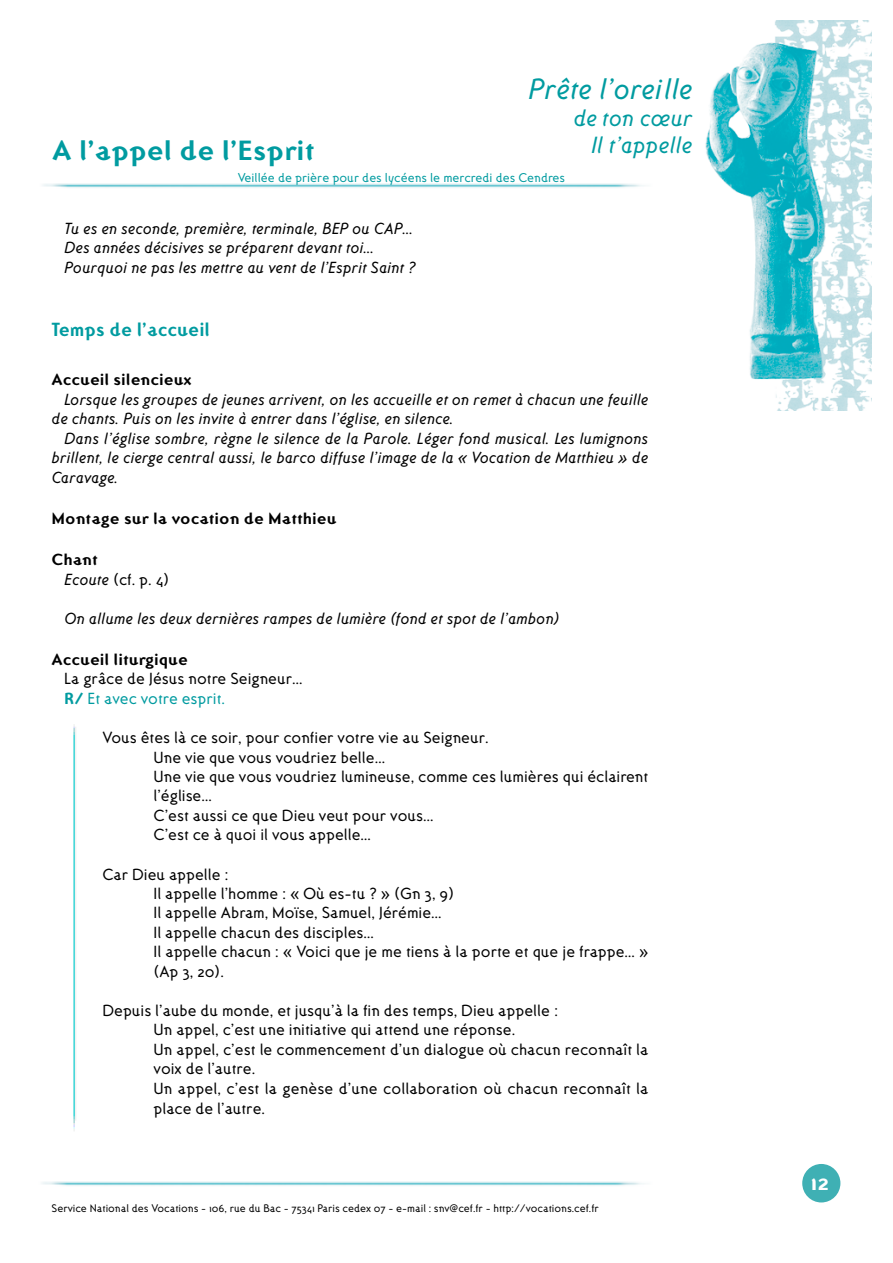
<style>
.page{position:relative;width:893px;height:1263px;background:#fff}
.page>*{position:absolute;margin:0;border:0;box-sizing:border-box;transform-origin:0 0}
.t1{font:italic 30px "Ottomat";color:#009ba0}
.t2{font:700 28.5px "Ottomat";color:#009ba0}
.t3{font:italic 24px/27px "Ottomat";color:#009ba0;text-align:right}
.t4{font:700 24px "Ottomat";color:#fff}
.t5{font:700 19.5px "Ottomat";color:#009ba0;scale:.95 1}
.t6{font:16.5px/19.5px "Ottomat";color:#000}
.t7{font:italic 16.5px/19.5px "Ottomat";color:#000}
.t8{font:700 16.5px "Ottomat";color:#000}
.t9{font:13.05px "Ottomat";color:#009ba0}
.t10{font:11.25px "Ottomat";color:#000}
.s1{font-weight:700}
.s2{font-style:italic}
.s3{font-weight:700;color:#009ba0}
.s4{color:#009ba0}
</style>
<div class="page">
<img style="left:42px;top:1181px;width:602px;height:5px">
<img style="left:43px;top:183px;width:601px;height:5px">
<img style="left:73px;top:724px;width:3px;height:407px">
<svg style="left:802px;top:1164px;width:38px;height:38px"></svg>
<img style="left:705px;top:20px;width:166px;height:390px">
<h1 class="t1" style="left:528px;top:77px;width:166px">Prête l’oreille</h1>
<h3 class="t3" style="left:573px;top:107px;width:120px">de ton cœur<br>Il t’appelle</h3>
<h2 class="t2" style="left:52px;top:138px;width:264px">A l’appel de l’Esprit</h2>
<p class="t9" style="left:238px;top:172px;width:329px">Veillée de prière pour des lycéens le mercredi des Cendres</p>
<p class="t7" style="left:64px;top:220px;width:353px">Tu es en seconde, première, terminale, BEP ou CAP…<br>Des années décisives se préparent devant toi…<br>Pourquoi ne pas les mettre au vent de l’Esprit Saint ?</p>
<p class="t5" style="left:52px;top:321px;width:168px">Temps de l’accueil</p>
<p class="t8" style="left:52px;top:373px;width:142px">Accueil silencieux</p>
<p class="t7" style="left:52px;top:391px;width:598px;text-indent:13px">Lorsque les groupes de jeunes arrivent, on les accueille et on remet à chacun une feuille de chants. Puis on les invite à entrer dans l’église, en silence.</p>
<p class="t7" style="left:52px;top:430px;width:598px;text-align:justify;text-indent:13px">Dans l’église sombre, règne le silence de la Parole. Léger fond musical. Les lumignons brillent, le cierge central aussi, le barco diffuse l’image de la « Vocation de Matthieu » de Caravage.</p>
<p class="t8" style="left:52px;top:511px;width:287px">Montage sur la vocation de Matthieu</p>
<p class="t6" style="left:64px;top:552px;width:106px;text-indent:-13px"><span class="s1">Chant<br></span><span class="s2">Ecoute</span> (cf. p. 4)</p>
<p class="t7" style="left:64px;top:610px;width:496px">On allume les deux dernières rampes de lumière (fond et spot de l’ambon)</p>
<p class="t8" style="left:52px;top:652px;width:138px">Accueil liturgique</p>
<p class="t6" style="left:64px;top:671px;width:240px">La grâce de Jésus notre Seigneur…<br><span class="s3">R/</span> <span class="s4">Et avec votre esprit.</span></p>
<p class="t6" style="left:153px;top:730px;width:496px;text-indent:-51px">Vous êtes là ce soir, pour confier votre vie au Seigneur.<br>Une vie que vous voudriez belle…<br>Une vie que vous voudriez lumineuse, comme ces lumières qui éclairent l’église…<br>C’est aussi ce que Dieu veut pour vous…<br>C’est ce à quoi il vous appelle…</p>
<p class="t6" style="left:153px;top:866px;width:496px;text-indent:-51px">Car Dieu appelle :<br>Il appelle l’homme : « Où es-tu ? » (Gn 3, 9)<br>Il appelle Abram, Moïse, Samuel, Jérémie…<br>Il appelle chacun des disciples…<br>Il appelle chacun : « Voici que je me tiens à la porte et que je frappe… » (Ap 3, 20).</p>
<p class="t6" style="left:153px;top:1003px;width:496px;text-indent:-51px">Depuis l’aube du monde, et jusqu’à la fin des temps, Dieu appelle :<br>Un appel, c’est une initiative qui attend une réponse.<br>Un appel, c’est le commencement d’un dialogue où chacun reconnaît la voix de l’autre.<br>Un appel, c’est la genèse d’une collaboration où chacun reconnaît la place de l’autre.</p>
<p class="t10" style="left:52px;top:1203px;width:548px">Service National des Vocations - 106, rue du Bac - 75341 Paris cedex 07 - e-mail : snv@cef.fr - http://vocations.cef.fr</p>
<h3 class="t4" style="left:810px;top:1171px;width:20px">12</h3>
</div>
